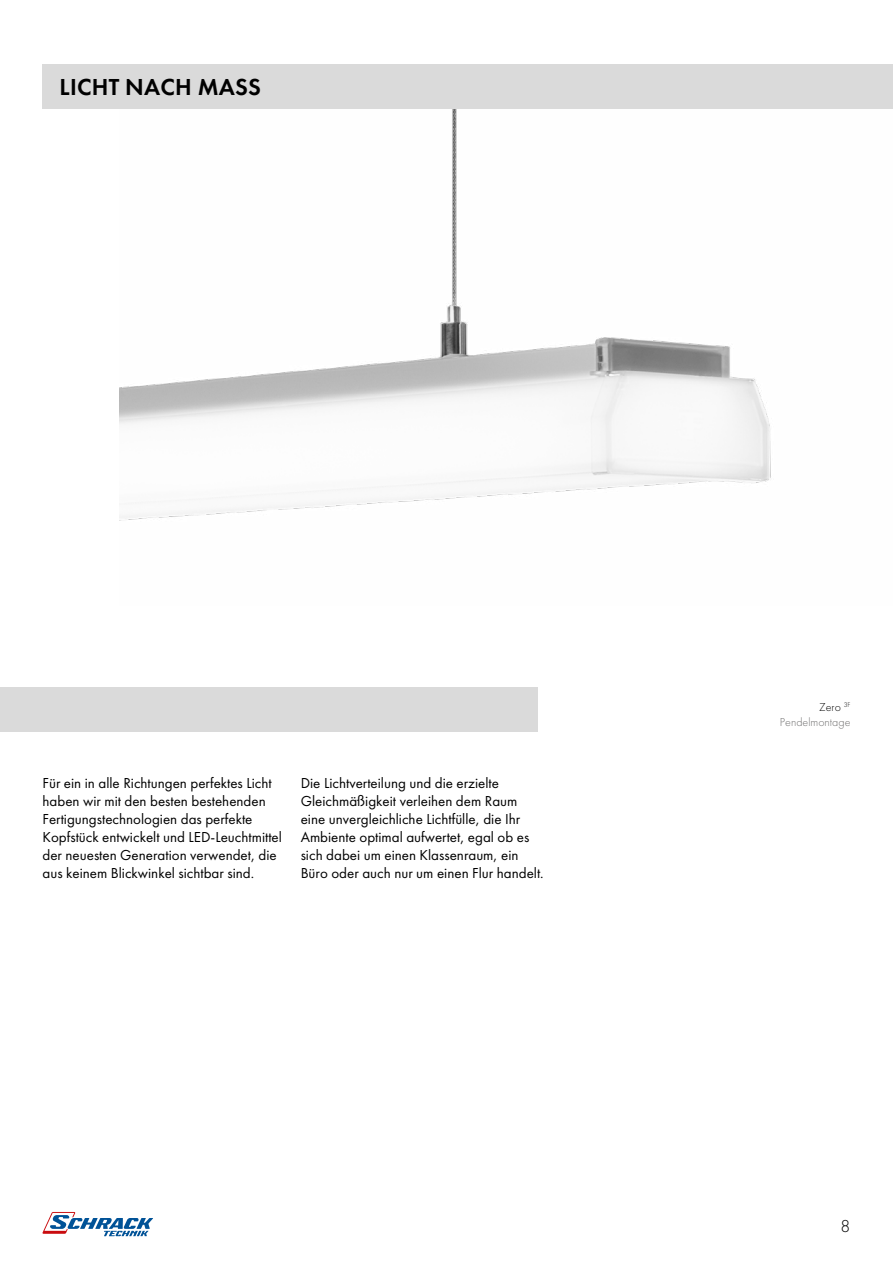
<style>
.page{position:relative;width:893px;height:1263px;background:#fff}
.page>*{position:absolute;margin:0;border:0;box-sizing:border-box;transform-origin:0 0}
.t1{font:600 24px "Futura PT";letter-spacing:.01em;color:#000}
.t2{font:300 18px "Futura PT";color:#000}
.t3{font:15px/18px "Futura PT";color:#000}
.t4{font:300 12px/15px "Futura PT";color:#706f6f;text-align:right}
.s1{color:#000}
</style>
<div class="page">
<img style="left:119px;top:108px;width:774px;height:413px">
<svg style="left:43px;top:1212px;width:110px;height:24px"></svg>
<div style="left:43px;top:64px;width:850px;height:44px;background:#dadada"></div>
<div style="left:0;top:687px;width:538px;height:44px;background:#dadada"></div>
<h1 class="t1" style="left:60px;top:72px;width:203px">LICHT NACH MASS</h1>
<p class="t3" style="left:43px;top:774px;width:241px">Für ein in alle Richtungen perfektes Licht haben wir mit den besten bestehenden Fertigungstechnologien das perfekte Kopfstück entwickelt und LED-Leuchtmittel der neuesten Generation verwendet, die aus keinem Blickwinkel sichtbar sind.</p>
<p class="t3" style="left:301px;top:774px;width:244px">Die Lichtverteilung und die erzielte Gleichmäßigkeit verleihen dem Raum eine unvergleichliche Lichtfülle, die Ihr Ambiente optimal aufwertet, egal ob es sich dabei um einen Klassenraum, ein Büro oder auch nur um einen Flur handelt.</p>
<p class="t4" style="left:780px;top:699px;width:72px"><span class="s1">Zero</span> <sup>3F<br></sup>Pendelmontage</p>
<p class="t2" style="left:841px;top:1216px;width:11px">8</p>
</div>
